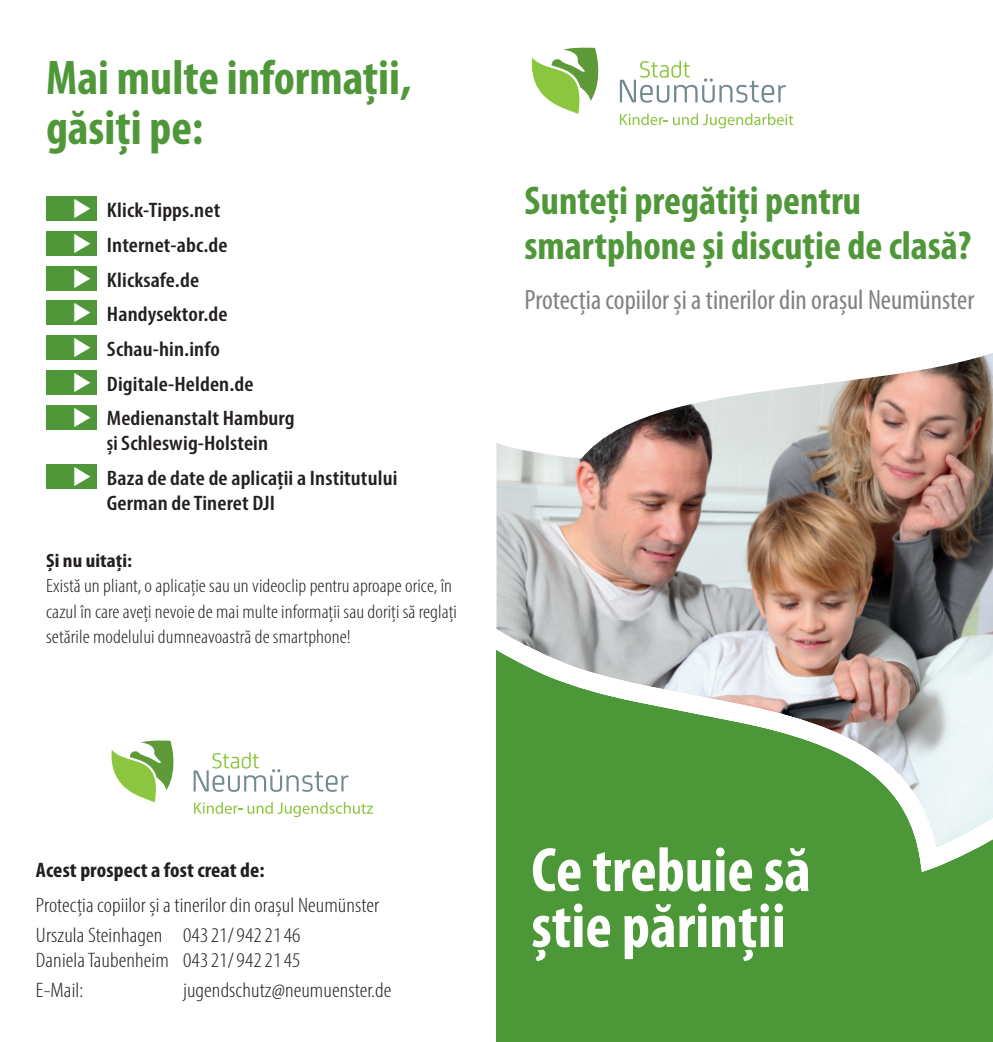
<style>
.page{position:relative;width:993px;height:1042px;background:#fff}
.page>*{position:absolute;margin:0;border:0;box-sizing:border-box;transform-origin:0 0}
.t1{font:700 condensed 63px/56px "Myriad Pro";color:#fff}
.t2{font:700 condensed 49px/49.7px "Myriad Pro";color:#4f9739}
.t3{font:700 condensed 40.25px/45.5px "Myriad Pro";color:#4f9739}
.t4{font:condensed 28px "Myriad Pro";color:#808285}
.t5{font:300 condensed 21px/30.1px "Myriad Pro";letter-spacing:.005em;color:#231f20;scale:1.1 1}
.t6{font:600 condensed 21px/34.6px "Myriad Pro";letter-spacing:.005em;color:#231f20;scale:1.1 1}
.t7{font:600 condensed 21px/34.6px "Myriad Pro";letter-spacing:.005em;color:#231f20}
.t8{font:700 condensed 21px "Myriad Pro";letter-spacing:.005em;color:#231f20;scale:1.05 1}
.t9{font:300 condensed 19.25px/25.4px "Myriad Pro";letter-spacing:.005em;color:#231f20;scale:1.1 1}
.t10{font:700 condensed 19.25px "Myriad Pro";letter-spacing:.005em;color:#231f20;scale:1.1 1}
</style>
<div class="page">
<img style="left:496px;top:459px;width:496px;height:164px">
<svg style="left:496px;top:353px;width:496px;height:106px"></svg>
<div style="left:496px;top:872px;width:496px;height:170px;background:#4c9838"></div>
<svg style="left:496px;top:623px;width:496px;height:249px;background:#89af7c"></svg>
<svg style="left:619px;top:61px;width:166px;height:42px"></svg>
<svg style="left:531px;top:47px;width:68px;height:67px"></svg>
<svg style="left:619px;top:113px;width:174px;height:15px"></svg>
<div style="left:46px;top:196px;width:50px;height:25px;background:#4f9739"></div>
<div style="left:46px;top:231px;width:50px;height:25px;background:#4f9739"></div>
<div style="left:46px;top:266px;width:50px;height:24px;background:#4f9739"></div>
<div style="left:46px;top:300px;width:50px;height:25px;background:#4f9739"></div>
<div style="left:46px;top:335px;width:50px;height:25px;background:#4f9739"></div>
<div style="left:46px;top:370px;width:50px;height:25px;background:#4f9739"></div>
<div style="left:46px;top:405px;width:50px;height:24px;background:#4f9739"></div>
<div style="left:46px;top:464px;width:50px;height:25px;background:#4f9739"></div>
<svg style="left:193px;top:752px;width:155px;height:40px"></svg>
<svg style="left:111px;top:740px;width:63px;height:62px"></svg>
<svg style="left:194px;top:802px;width:179px;height:15px"></svg>
<h2 class="t2" style="left:46px;top:52px;width:367px">Mai multe informații, găsiți pe:</h2>
<p class="t6" style="left:107px;top:193px;width:172px">Klick-Tipps.net<br>Internet-abc.de<br>Klicksafe.de<br>Handysektor.de<br>Schau-hin.info<br>Digitale-Helden.de<br>Medienanstalt Hamburg</p>
<p class="t7" style="left:107px;top:426px;width:292px">și Schleswig-Holstein<br>Baza de date de aplicații a Institutului</p>
<p class="t6" style="left:107px;top:485px;width:154px">German de Tineret DJI</p>
<p class="t10" style="left:46px;top:548px;width:80px">Și nu uitați:</p>
<p class="t9" style="left:46px;top:573px;width:375px">Există un pliant, o aplicație sau un videoclip pentru aproape orice, în cazul în care aveți nevoie de mai multe informații sau doriți să reglați setările modelului dumneavoastră de smartphone!</p>
<h3 class="t3" style="left:524px;top:177px;width:448px">Sunteți pregătiți pentru smartphone și discuție de clasă?</h3>
<h3 class="t4" style="left:524px;top:283px;width:451px">Protecția copiilor și a tinerilor din orașul Neumünster</h3>
<p class="t8" style="left:36px;top:856px;width:219px">Acest prospect a fost creat de:</p>
<p class="t5" style="left:36px;top:889px;width:313px">Protecția copiilor și a tinerilor din orașul Neumünster<br>Urszula Steinhagen 04321/942 2146</p>
<p class="t5" style="left:36px;top:945px;width:242px">Daniela Taubenheim 04321/942 2145<br>E-Mail:</p>
<p class="t5" style="left:183px;top:975px;width:191px">jugendschutz@neumuenster.de</p>
<h1 class="t1" style="left:531px;top:840px;width:281px">Ce trebuie să știe părinții</h1>
</div>
